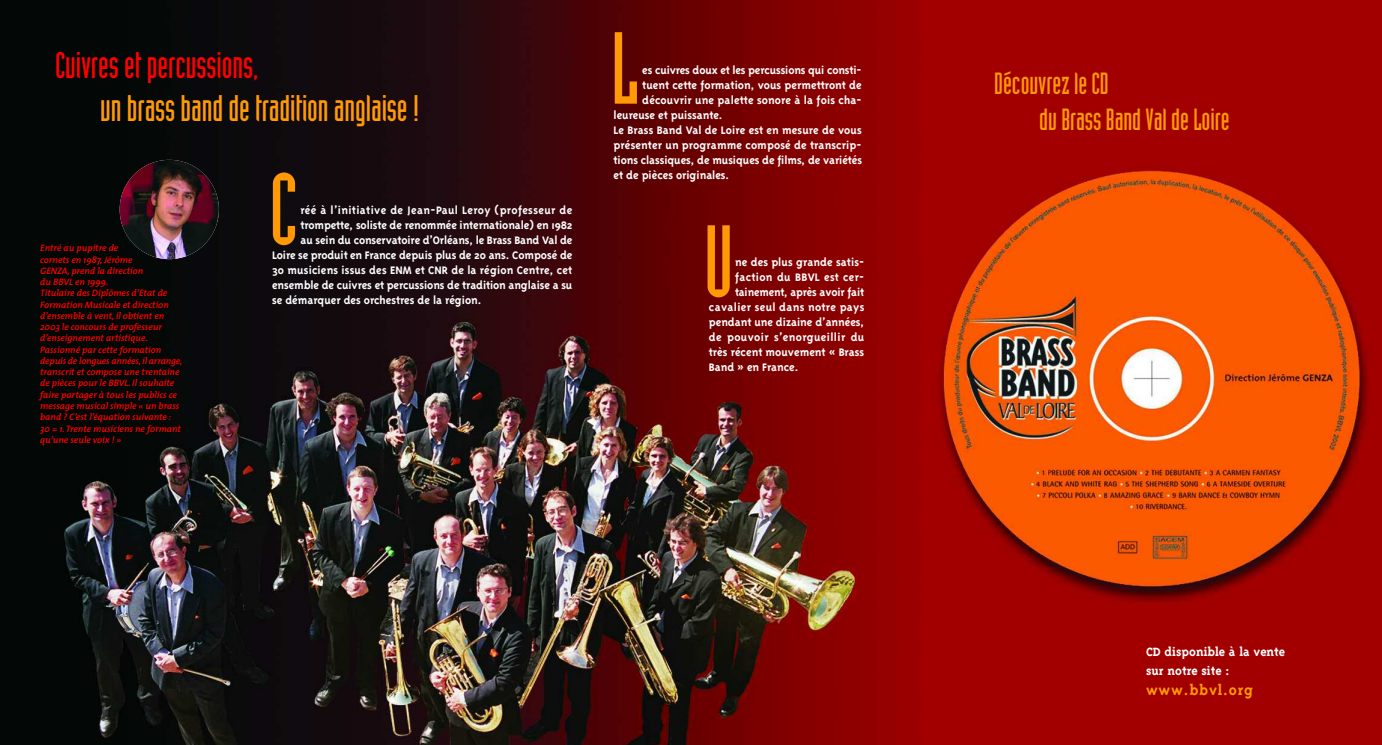
<style>
.page{position:relative;width:1382px;height:745px;background:#fff}
.page>*{position:absolute;margin:0;border:0;box-sizing:border-box;transform-origin:0 0}
.t1{font:100px "Industria Solid";color:#ff9906}
.t2{font:36.25px "Industria Solid";letter-spacing:-.005em;color:#ff9906}
.t3{font:36.25px "Industria Solid";letter-spacing:-.005em;color:#f00}
.t4{font:30px/36px "Industria Solid";letter-spacing:-.005em;color:#ff9906}
.t5{font:700 16.25px "Triplex Serif";letter-spacing:.05em;color:#ff9906}
.t6{font:700 13.75px/18.5px "Triplex Serif";color:#fff}
.t7{font:700 12.5px "Triplex";letter-spacing:-.005em;color:#fff}
.t8{font:700 12.5px "Triplex";letter-spacing:.025em;color:#fff}
.t9{font:italic 600 9.38px/11.2px "The Mix";letter-spacing:-.005em;color:#f00}
</style>
<div class="page">
<img style="left:0;top:0;width:921px;height:744px">
<svg style="left:921px;top:0;width:461px;height:744px;fill:#a20000"></svg>
<svg style="left:1067px;top:106px;width:8px;height:6px"></svg>
<svg style="left:1091px;top:106px;width:7px;height:6px"></svg>
<img style="left:120px;top:160px;width:99px;height:99px">
<h2 class="t3" style="left:55px;top:52px;width:205px">Cuivres et percussions,</h2>
<h2 class="t2" style="left:100px;top:95px;width:321px">un brass band de tradition anglaise !</h2>
<p class="t9" style="left:40px;top:243px;width:144px">Entré au pupitre de<br>cornets en 1987, Jérôme<br>GENZA, prend la direction<br>du BBVL en 1999.<br>Titulaire des Diplômes d’Etat de<br>Formation Musicale et direction d’ensemble à vent, il obtient en<br>2003 le concours de professeur d’enseignement artistique.<br>Passionné par cette formation depuis de longues années, il arrange, transcrit et compose une trentaine de pièces pour le BBVL. Il souhaite faire partager à tous les publics ce message musical simple « un brass band ? C’est l’équation suivante :<br>30 = 1. Trente musiciens ne formant qu’une seule voix ! »</p>
<h1 class="t1" style="left:269px;top:173px;width:29px">C</h1>
<p class="t8" style="left:300px;top:202px;width:273px">réé à l’initiative de Jean-Paul Leroy (professeur de</p>
<p class="t7" style="left:300px;top:217px;width:274px">trompette, soliste de renommée internationale) en 1982</p>
<p class="t7" style="left:300px;top:232px;width:274px">au sein du conservatoire d’Orléans, le Brass Band Val de</p>
<p class="t7" style="left:272px;top:247px;width:302px">Loire se produit en France depuis plus de 20 ans. Composé de</p>
<p class="t7" style="left:272px;top:262px;width:302px">30 musiciens issus des ENM et CNR de la région Centre, cet</p>
<p class="t7" style="left:272px;top:277px;width:302px">ensemble de cuivres et percussions de tradition anglaise a su</p>
<p class="t7" style="left:272px;top:292px;width:211px">se démarquer des orchestres de la région.</p>
<h1 class="t1" style="left:611px;top:32px;width:29px">L</h1>
<p class="t7" style="left:642px;top:62px;width:221px">es cuivres doux et les percussions qui consti-</p>
<p class="t7" style="left:642px;top:77px;width:221px">tuent cette formation, vous permettront de</p>
<p class="t7" style="left:642px;top:92px;width:221px">découvrir une palette sonore à la fois cha-</p>
<p class="t7" style="left:614px;top:107px;width:111px">leureuse et puissante.</p>
<p class="t7" style="left:614px;top:122px;width:250px">Le Brass Band Val de Loire est en mesure de vous</p>
<p class="t7" style="left:614px;top:137px;width:250px">présenter un programme composé de transcrip-</p>
<p class="t7" style="left:614px;top:152px;width:250px">tions classiques, de musiques de films, de variétés</p>
<p class="t7" style="left:614px;top:167px;width:117px">et de pièces originales.</p>
<h1 class="t1" style="left:704px;top:225px;width:31px">U</h1>
<p class="t7" style="left:735px;top:254px;width:131px">ne des plus grande satis-</p>
<p class="t8" style="left:735px;top:269px;width:131px">faction du BBVL est cer-</p>
<p class="t7" style="left:735px;top:284px;width:131px">tainement, après avoir fait</p>
<p class="t8" style="left:709px;top:299px;width:157px">cavalier seul dans notre pays</p>
<p class="t7" style="left:709px;top:314px;width:157px">pendant une dizaine d’années,</p>
<p class="t8" style="left:709px;top:329px;width:157px">de pouvoir s’enorgueillir du</p>
<p class="t7" style="left:709px;top:344px;width:157px">très récent mouvement « Brass</p>
<p class="t7" style="left:709px;top:359px;width:91px">Band » en France.</p>
<h3 class="t4" style="left:1039px;top:67px;width:192px;text-indent:-45px">Découvrez le CD<br>du Brass Band Val de Loire</h3>
<p class="t6" style="left:1146px;top:641px;width:141px">CD disponible à la vente sur notre site :</p>
<h3 class="t5" style="left:1146px;top:680px;width:109px">www.bbvl.org</h3>
</div>
